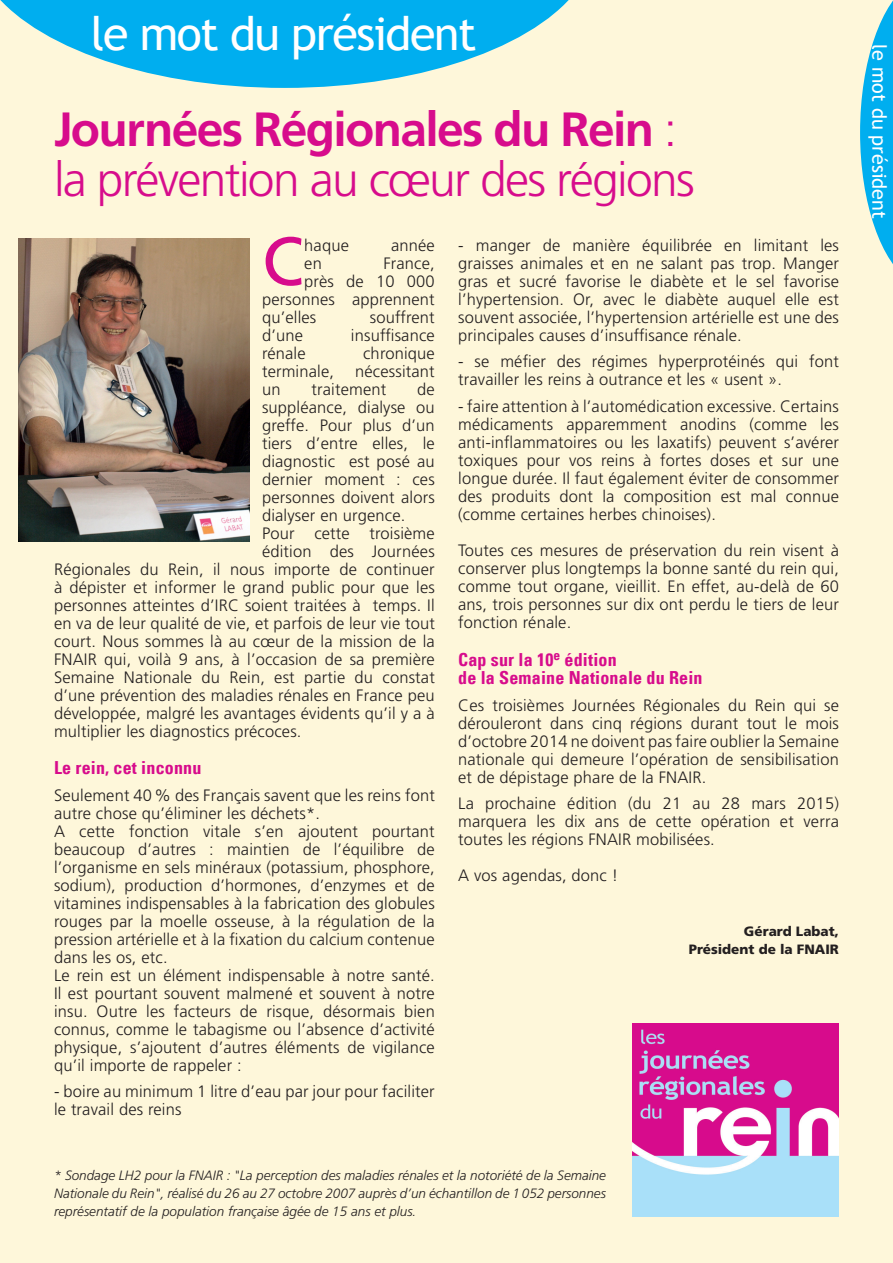
<style>
.page{position:relative;width:893px;height:1263px;background:#fff}
.page>*{position:absolute;margin:0;border:0;box-sizing:border-box;transform-origin:0 0}
.t1{font:68.1px "Frutiger LT Std";color:#d70c8c}
.TITRE1{font:300 48px "Frutiger LT Std";letter-spacing:-.035em;color:#d70c8c}
.TITRE1-2{font:700 48px "Frutiger LT Std";letter-spacing:-.035em;color:#d70c8c}
.t2{font:46.5px "Trebuchet MS";letter-spacing:-.03em;color:#fff}
.t3{font:19.8px "Trebuchet MS";color:#fff}
.soustitre_presse{font:18px "Univers Com 67 Bold Cond";letter-spacing:.01em;color:#d70c8c}
.t4{font:300 16.5px/18px "Frutiger LT Std";letter-spacing:.01em;color:#231f20;text-align:justify}
.t5{font:italic 300 13.5px/18px "Frutiger LT Std";color:#231f20;text-align:justify}
.Signature{font:900 13.5px "Frutiger LT Std";color:#231f20}
.s1{font-weight:300}
</style>
<div class="page">
<div style="left:0;top:0;width:893px;height:1262px;background:#fef7da"></div>
<svg style="left:0;top:0;width:569px;height:88px;fill:#00aeef"></svg>
<svg style="left:860px;top:0;width:33px;height:264px"></svg>
<img style="left:18px;top:238px;width:231px;height:304px">
<img style="left:632px;top:1024px;width:207px;height:192px">
<p class="t2" style="left:91px;top:6px;width:387px">le mot du président</p>
<p class="TITRE1-2" style="left:54px;top:101px;width:625px">Journées Régionales du Rein <span class="s1">:</span></p>
<p class="TITRE1" style="left:54px;top:152px;width:642px">la prévention au cœur des régions</p>
<p class="t1" style="left:262px;top:221px;width:43px">C</p>
<p class="t4" style="left:304px;top:236px;width:46px">haque</p>
<p class="t4" style="left:391px;top:236px;width:45px">année</p>
<p class="t4" style="left:304px;top:254px;width:19px">en</p>
<p class="t4" style="left:383px;top:254px;width:53px">France,</p>
<p class="t4" style="left:304px;top:272px;width:132px">près de 10 000</p>
<p class="t4" style="left:262px;top:290px;width:174px">personnes apprennent</p>
<p class="t4" style="left:262px;top:308px;width:56px">qu’elles</p>
<p class="t4" style="left:370px;top:308px;width:66px">souffrent</p>
<p class="t4" style="left:262px;top:326px;width:43px">d’une</p>
<p class="t4" style="left:351px;top:326px;width:85px">insuffisance</p>
<p class="t4" style="left:262px;top:344px;width:45px">rénale</p>
<p class="t4" style="left:363px;top:344px;width:73px">chronique</p>
<p class="t4" style="left:262px;top:362px;width:74px">terminale,</p>
<p class="t4" style="left:355px;top:362px;width:81px">nécessitant</p>
<p class="t4" style="left:262px;top:380px;width:20px">un</p>
<p class="t4" style="left:311px;top:380px;width:76px">traitement</p>
<p class="t4" style="left:262px;top:380px;width:174px;text-indent:155px">de suppléance, dialyse ou greffe. Pour plus d’un tiers d’entre elles, le diagnostic est posé au dernier moment : ces personnes doivent alors dialyser en urgence.</p>
<p class="t4" style="left:262px;top:524px;width:174px">Pour cette troisième</p>
<p class="t4" style="left:262px;top:542px;width:174px">édition des Journées</p>
<p class="t4" style="left:54px;top:560px;width:382px">Régionales du Rein, il nous importe de continuer</p>
<p class="t4" style="left:54px;top:578px;width:382px">à dépister et informer le grand public pour que les</p>
<p class="t4" style="left:54px;top:596px;width:382px">personnes atteintes d’IRC soient traitées à temps. Il</p>
<p class="t4" style="left:54px;top:614px;width:382px">en va de leur qualité de vie, et parfois de leur vie tout</p>
<p class="t4" style="left:54px;top:632px;width:382px">court. Nous sommes là au cœur de la mission de la</p>
<p class="t4" style="left:54px;top:650px;width:382px">FNAIR qui, voilà 9 ans, à l’occasion de sa première</p>
<p class="t4" style="left:54px;top:668px;width:382px">Semaine Nationale du Rein, est partie du constat</p>
<p class="t4" style="left:54px;top:686px;width:382px">d’une prévention des maladies rénales en France peu</p>
<p class="t4" style="left:54px;top:704px;width:382px">développée, malgré les avantages évidents qu’il y a à</p>
<p class="t4" style="left:54px;top:722px;width:249px">multiplier les diagnostics précoces.</p>
<p class="soustitre_presse" style="left:54px;top:757px;width:149px">Le rein, cet inconnu</p>
<p class="t4" style="left:54px;top:786px;width:382px">Seulement 40% des Français savent que les reins font autre chose qu’éliminer les déchets*.</p>
<p class="t4" style="left:54px;top:822px;width:382px">A cette fonction vitale s’en ajoutent pourtant beaucoup d’autres : maintien de l’équilibre de l’organisme en sels minéraux (potassium, phosphore, sodium), production d’hormones, d’enzymes et de vitamines indispensables à la fabrication des globules rouges par la moelle osseuse, à la régulation de la pression artérielle et à la fixation du calcium contenue dans les os, etc.</p>
<p class="t4" style="left:54px;top:966px;width:382px">Le rein est un élément indispensable à notre santé.<br>Il est pourtant souvent malmené et souvent à notre insu. Outre les facteurs de risque, désormais bien connus, comme le tabagisme ou l’absence d’activité physique, s’ajoutent d’autres éléments de vigilance qu’il importe de rappeler :</p>
<p class="t4" style="left:54px;top:1083px;width:382px">- boire au minimum 1 litre d’eau par jour pour faciliter le travail des reins</p>
<p class="t4" style="left:458px;top:236px;width:382px">- manger de manière équilibrée en limitant les graisses animales et en ne salant pas trop. Manger gras et sucré favorise le diabète et le sel favorise l’hypertension. Or, avec le diabète auquel elle est souvent associée, l’hypertension artérielle est une des principales causes d’insuffisance rénale.</p>
<p class="t4" style="left:458px;top:353px;width:382px">- se méfier des régimes hyperprotéinés qui font travailler les reins à outrance et les « usent ».</p>
<p class="t4" style="left:458px;top:397px;width:382px">- faire attention à l’automédication excessive. Certains médicaments apparemment anodins (comme les anti-inflammatoires ou les laxatifs) peuvent s’avérer toxiques pour vos reins à fortes doses et sur une longue durée. Il faut également éviter de consommer des produits dont la composition est mal connue (comme certaines herbes chinoises).</p>
<p class="t4" style="left:458px;top:541px;width:382px">Toutes ces mesures de préservation du rein visent à conserver plus longtemps la bonne santé du rein qui, comme tout organe, vieillit. En effet, au-delà de 60 ans, trois personnes sur dix ont perdu le tiers de leur fonction rénale.</p>
<p class="soustitre_presse" style="left:458px;top:649px;width:160px">Cap sur la 10<sup>e</sup> édition</p>
<p class="soustitre_presse" style="left:458px;top:667px;width:246px">de la Semaine Nationale du Rein</p>
<p class="t4" style="left:458px;top:696px;width:382px">Ces troisièmes Journées Régionales du Rein qui se dérouleront dans cinq régions durant tout le mois d’octobre 2014 ne doivent pas faire oublier la Semaine nationale qui demeure l’opération de sensibilisation et de dépistage phare de la FNAIR.</p>
<p class="t4" style="left:458px;top:795px;width:382px">La prochaine édition (du 21 au 28 mars 2015) marquera les dix ans de cette opération et verra toutes les régions FNAIR mobilisées.</p>
<p class="t4" style="left:458px;top:867px;width:162px">A vos agendas, donc !</p>
<p class="Signature" style="left:744px;top:923px;width:97px">Gérard Labat,</p>
<p class="Signature" style="left:689px;top:941px;width:152px">Président de la FNAIR</p>
<p class="t5" style="left:54px;top:1166px;width:553px">* Sondage LH2 pour la FNAIR : "La perception des maladies rénales et la notoriété de la Semaine Nationale du Rein", réalisé du 26 au 27 octobre 2007 auprès d’un échantillon de 1052 personnes représentatif de la population française âgée de 15 ans et plus.</p>
<p class="t3" style="left:891px;top:44px;width:176px;rotate:90deg">le mot du président</p>
</div>
